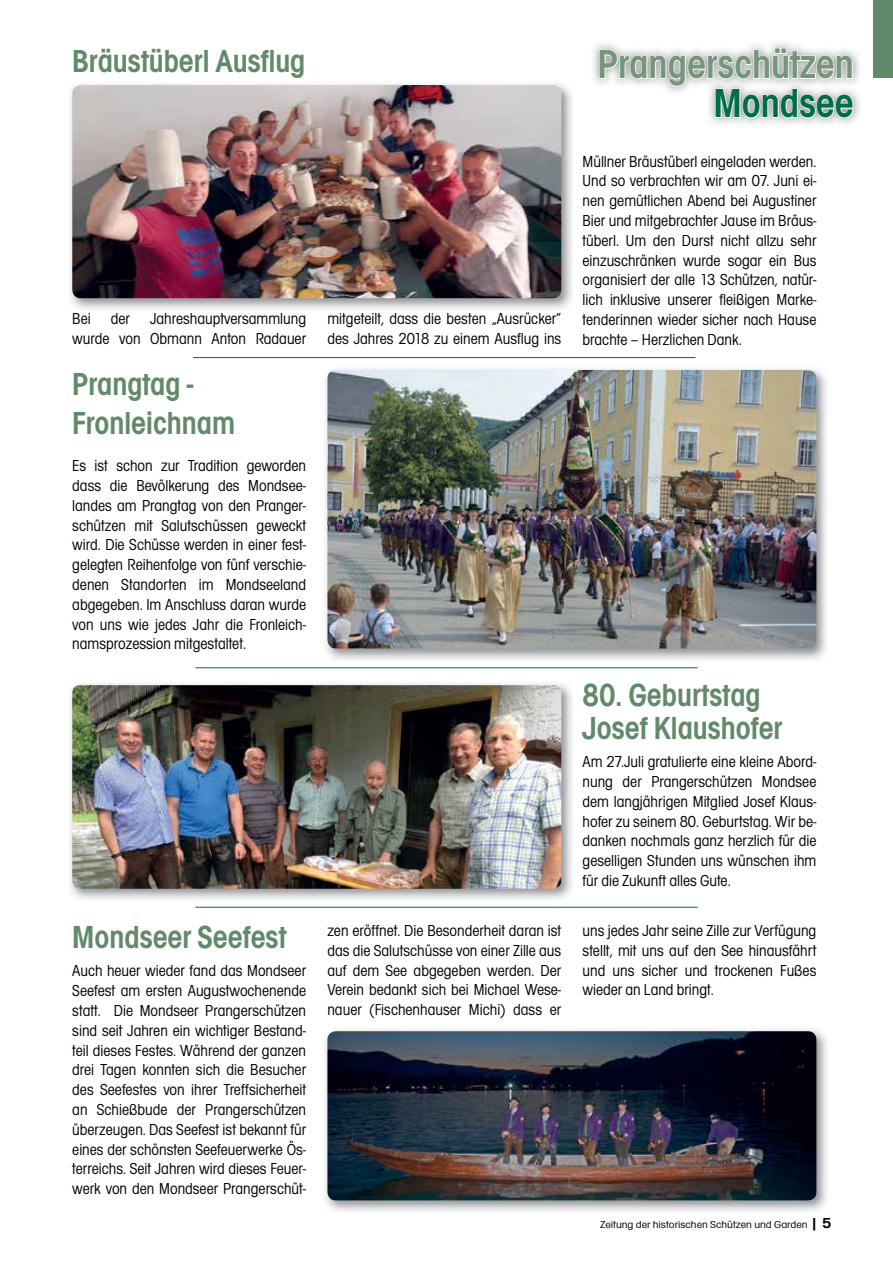
<style>
.page{position:relative;width:893px;height:1263px;background:#fff}
.page>*{position:absolute;margin:0;border:0;box-sizing:border-box;transform-origin:0 0}
.t1{font:700 42px "A860 Geometrical Cond";color:#76967b}
.t2{font:700 42px "A860 Geometrical Cond";color:#006e45}
.t3{font:700 33px/39.6px "A860 Geometrical Cond";color:#618a6b}
.t4{font:16.5px/19.8px "A860 Geometrical Cond";color:#000;text-align:justify}
.t5{font:10.5px "A860 Geometrical Cond";color:#000;scale:1.2 1}
.s1{font-weight:700;font-size:33px;color:#618a6b}
.s2{font-weight:700;font-size:15px}
</style>
<div class="page">
<img style="left:593px;top:42px;width:267px;height:82px">
<svg style="left:598px;top:47px;width:256px;height:72px"></svg>
<div style="left:873px;top:0;width:20px;height:78px;background:#618a6b"></div>
<img style="left:70px;top:84px;width:502px;height:226px">
<img style="left:72px;top:85px;width:489px;height:213px">
<hr style="left:193px;top:357px;width:502px;height:1px;background:#006e45">
<img style="left:325px;top:369px;width:502px;height:291px">
<img style="left:327px;top:370px;width:489px;height:278px">
<hr style="left:195px;top:667px;width:503px;height:1px;background:#006e45">
<img style="left:70px;top:683px;width:502px;height:217px">
<img style="left:72px;top:685px;width:489px;height:204px">
<hr style="left:195px;top:907px;width:503px;height:1px;background:#006e45">
<img style="left:325px;top:1029px;width:502px;height:183px">
<img style="left:327px;top:1031px;width:489px;height:169px">
<h2 class="t3" style="left:72px;top:41px;width:235px">Bräustüberl Ausflug</h2>
<p class="t4" style="left:72px;top:309px;width:235px">Bei der Jahreshauptversammlung wurde von Obmann Anton Radauer</p>
<h2 class="t3" style="left:72px;top:364px;width:164px">Prangtag -<br>Fronleichnam</h2>
<p class="t4" style="left:72px;top:456px;width:235px">Es ist schon zur Tradition geworden dass die Bevölkerung des Mondsee&shy;landes am Prangtag von den Pranger&shy;schützen mit Salutschüssen geweckt wird. Die Schüsse werden in einer fest&shy;gelegten Reihenfolge von fünf verschie&shy;denen Standorten im Mondseeland abgegeben. Im Anschluss daran wurde von uns wie jedes Jahr die Fronleich&shy;namsprozession mitgestaltet.</p>
<p class="t4" style="left:327px;top:309px;width:235px">mitgeteilt, dass die besten „Ausrücker“ des Jahres 2018 zu einem Ausflug ins</p>
<h1 class="t1" style="left:598px;top:40px;width:258px">Prangerschützen</h1>
<h1 class="t2" style="left:714px;top:79px;width:142px">Mondsee</h1>
<p class="t4" style="left:583px;top:151px;width:235px">Müllner Bräustüberl eingeladen werden.<br>Und so verbrachten wir am 07. Juni ei&shy;nen gemütlichen Abend bei Augustiner Bier und mitgebrachter Jause im Bräus&shy;tüberl. Um den Durst nicht allzu sehr einzuschränken wurde sogar ein Bus organisiert der alle 13 Schützen, natür&shy;lich inklusive unserer fleißigen Marke&shy;tenderinnen wieder sicher nach Hause brachte – Herzlichen Dank.</p>
<h2 class="t3" style="left:582px;top:679px;width:201px;line-height:33px">80. Geburtstag<br>Josef Klaushofer</h2>
<p class="t4" style="left:582px;top:752px;width:235px">Am 27.Juli gratulierte eine kleine Abord&shy;nung der Prangerschützen Mondsee dem langjährigen Mitglied Josef Klaus&shy;hofer zu seinem 80. Geburtstag. Wir be&shy;danken nochmals ganz herzlich für die geselligen Stunden uns wünschen ihm für die Zukunft alles Gute.</p>
<p class="t4" style="left:327px;top:921px;width:235px;text-indent:-255px"><span class="s1">Mondseer Seefest</span> zen eröffnet. Die Besonderheit daran ist das die Salutschüsse von einer Zille aus auf dem See abgegeben werden. Der Verein bedankt sich bei Michael Wese&shy;nauer (Fischenhauser Michi) dass er</p>
<p class="t4" style="left:582px;top:921px;width:235px">uns jedes Jahr seine Zille zur Verfügung stellt, mit uns auf den See hinausfährt und uns sicher und trockenen Fußes wieder an Land bringt.</p>
<p class="t4" style="left:72px;top:961px;width:235px">Auch heuer wieder fand das Mondseer Seefest am ersten Augustwochenende statt. Die Mondseer Prangerschützen sind seit Jahren ein wichtiger Bestand&shy;teil dieses Festes. Während der ganzen drei Tagen konnten sich die Besucher des Seefestes von ihrer Treffsicherheit an Schießbude der Prangerschützen überzeugen. Das Seefest ist bekannt für eines der schönsten Seefeuerwerke Ös&shy;terreichs. Seit Jahren wird dieses Feuer&shy;werk von den Mondseer Prangerschüt-</p>
<p class="t5" style="left:600px;top:1219px;width:194px">Zeitung der historischen Schützen und Garden <span class="s2">| 5</span></p>
</div>
